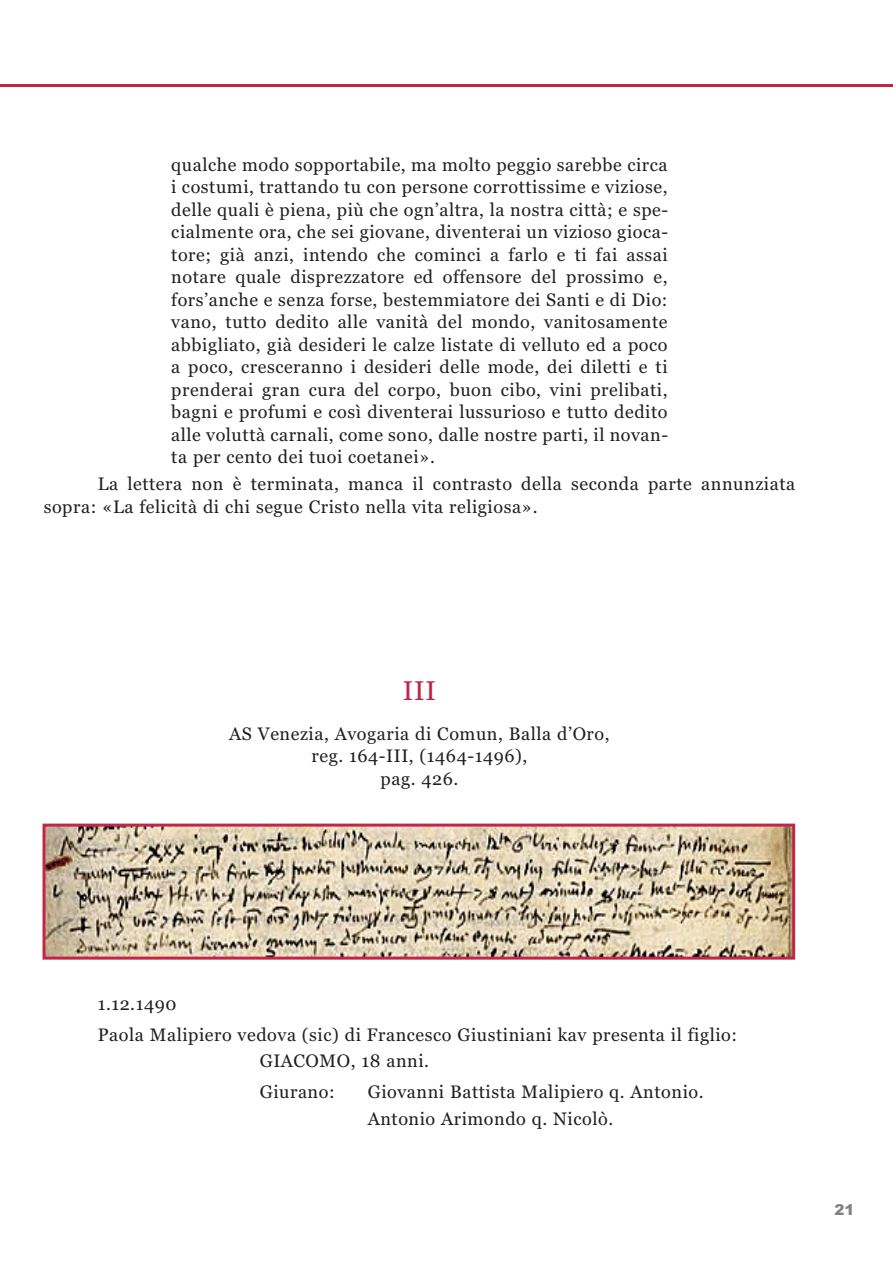
<style>
.page{position:relative;width:893px;height:1263px;background:#fff}
.page>*{position:absolute;margin:0;border:0;box-sizing:border-box;transform-origin:0 0}
.t1{font:27px "Georgia";color:#c12547}
.t2{font:18px/22.5px "Georgia";letter-spacing:.03em;color:#231f20}
.t3{font:900 15px "Arial";color:#808285}
</style>
<div class="page">
<hr style="left:0;top:84px;width:893px;height:3px;background:#c12547">
<img style="left:47px;top:828px;width:744px;height:128px">
<div style="left:43px;top:824px;width:752px;height:136px;border:3px solid #c12547"></div>
<p class="t2" style="left:171px;top:153px;width:498px;text-align:justify">qualche modo sopportabile, ma molto peggio sarebbe circa i costumi, trattando tu con persone corrottissime e viziose, delle quali è piena, più che ogn’altra, la nostra città; e spe&shy;cialmente ora, che sei giovane, diventerai un vizioso gioca&shy;tore; già anzi, intendo che cominci a farlo e ti fai assai notare quale disprezzatore ed offensore del prossimo e, fors’anche e senza forse, bestemmiatore dei Santi e di Dio: vano, tutto dedito alle vanità del mondo, vanitosamente abbigliato, già desideri le calze listate di velluto ed a poco a poco, cresceranno i desideri delle mode, dei diletti e ti prenderai gran cura del corpo, buon cibo, vini prelibati, bagni e profumi e così diventerai lussurioso e tutto dedito alle voluttà carnali, come sono, dalle nostre parti, il novan&shy;ta per cento dei tuoi coetanei».</p>
<p class="t2" style="left:44px;top:473px;width:753px;text-indent:54px">La lettera non è terminata, manca il contrasto della seconda parte annunziata sopra: «La felicità di chi segue Cristo nella vita religiosa».</p>
<h1 class="t1" style="left:403px;top:675px;width:35px">III</h1>
<p class="t2" style="left:229px;top:722px;width:382px;text-align:center">AS Venezia, Avogaria di Comun, Balla d’Oro, reg. 164-III, (1464-1496),<br>pag. 426.</p>
<p class="t2" style="left:98px;top:988px;width:641px;line-height:31px">1.12.1490<br>Paola Malipiero vedova (sic) di Francesco Giustiniani kav presenta il figlio:</p>
<p class="t2" style="left:260px;top:1045px;width:171px;line-height:31px">GIACOMO, 18 anni.<br>Giurano:</p>
<p class="t2" style="left:368px;top:1079px;width:337px;line-height:26.7px">Giovanni Battista Malipiero q. Antonio.<br>Antonio Arimondo q. Nicolò.</p>
<p class="t3" style="left:834px;top:1201px;width:22px">21</p>
</div>
